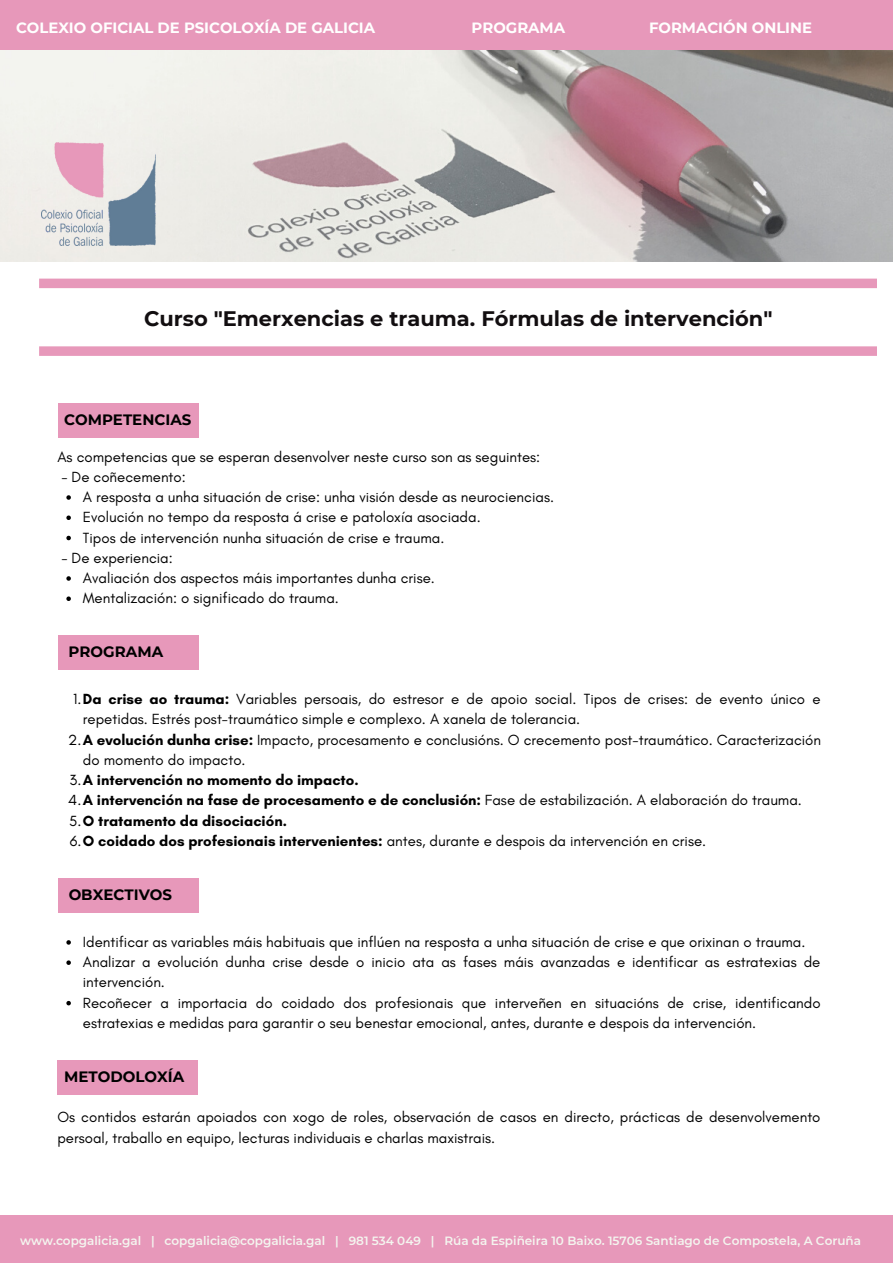
<style>
.page{position:relative;width:893px;height:1264px;background:#fff}
.page>*{position:absolute;margin:0;border:0;box-sizing:border-box;transform-origin:0 0}
.t1{font:700 21px "Montserrat";color:#120e10}
.t2{font:15px/20.2px "Glacial Indifference";color:#000}
.t3{font:700 15px "Glacial Indifference";color:#000}
.t4{font:700 15px "Montserrat";color:#000}
.t5{font:700 14.85px "Montserrat";color:#fff}
.t6{font:600 12px "Montserrat";color:#f4f5ef}
.s1{font-weight:700}
.s2{font-weight:400}
</style>
<div class="page">
<img style="left:0;top:50px;width:892px;height:212px">
<svg style="left:39px;top:346px;width:838px;height:10px;background:#e89cbd"></svg>
<svg style="left:39px;top:278px;width:838px;height:10px;background:#e89ebe"></svg>
<div style="left:0;top:0;width:892px;height:50px;background:#e798ba"></div>
<div style="left:0;top:1215px;width:892px;height:47px;background:#e798ba"></div>
<img style="left:41px;top:142px;width:115px;height:104px">
<svg style="left:66px;top:940px;width:5px;height:4px"></svg>
<svg style="left:66px;top:960px;width:5px;height:4px"></svg>
<svg style="left:66px;top:1000px;width:5px;height:5px"></svg>
<div style="left:59px;top:403px;width:140px;height:34px;background:#e798ba"></div>
<div style="left:59px;top:877px;width:140px;height:35px;background:#e798ba"></div>
<div style="left:57px;top:1060px;width:141px;height:34px;background:#e798ba"></div>
<div style="left:59px;top:635px;width:140px;height:34px;background:#e798ba"></div>
<svg style="left:66px;top:495px;width:5px;height:5px"></svg>
<svg style="left:66px;top:515px;width:5px;height:5px"></svg>
<svg style="left:66px;top:535px;width:5px;height:5px"></svg>
<svg style="left:66px;top:576px;width:5px;height:4px"></svg>
<svg style="left:66px;top:596px;width:5px;height:5px"></svg>
<p class="t5" style="left:16px;top:18px;width:360px">COLEXIO OFICIAL DE PSICOLOXÍA DE GALICIA</p>
<p class="t5" style="left:471px;top:18px;width:95px">PROGRAMA</p>
<p class="t5" style="left:649px;top:18px;width:164px">FORMACIÓN ONLINE</p>
<h1 class="t1" style="left:144px;top:305px;width:630px">Curso "Emerxencias e trauma. Fórmulas de intervención"</h1>
<p class="t4" style="left:64px;top:411px;width:129px">COMPETENCIAS</p>
<p class="t2" style="left:57px;top:446px;width:484px">As competencias que se esperan desenvolver neste curso son as seguintes:</p>
<p class="t2" style="left:61px;top:466px;width:126px">- De coñecemento:</p>
<p class="t2" style="left:83px;top:486px;width:472px">A resposta a unha situación de crise: unha visión desde as neurociencias.<br>Evolución no tempo da resposta á crise e patoloxía asociada.<br>Tipos de intervención nunha situación de crise e trauma.</p>
<p class="t2" style="left:83px;top:567px;width:353px">Avaliación dos aspectos máis importantes dunha crise.<br>Mentalización: o significado do trauma.</p>
<p class="t2" style="left:61px;top:547px;width:113px">- De experiencia:</p>
<p class="t4" style="left:69px;top:643px;width:96px">PROGRAMA</p>
<p class="t2" style="left:73px;top:688px;width:749px">1.<span class="s1">Da crise ao trauma:</span> Variables persoais, do estresor e de apoio social. Tipos de crises: de evento único e</p>
<p class="t2" style="left:83px;top:709px;width:499px">repetidas. Estrés post-traumático simple e complexo. A xanela de tolerancia.</p>
<p class="t2" style="left:68px;top:729px;width:754px">2.<span class="s1">A evolución dunha crise:</span> Impacto, procesamento e conclusións. O crecemento post-traumático. Caracterización</p>
<p class="t2" style="left:83px;top:749px;width:164px">do momento do impacto.</p>
<p class="t3" style="left:70px;top:770px;width:290px"><span class="s2">3.</span>A intervención no momento do impacto.</p>
<p class="t3" style="left:68px;top:791px;width:735px"><span class="s2">4.</span>A intervención na fase de procesamento e de conclusión: <span class="s2">Fase de estabilización. A elaboración do trauma.</span></p>
<p class="t3" style="left:69px;top:811px;width:219px"><span class="s2">5.</span>O tratamento da disociación.</p>
<p class="t2" style="left:70px;top:830px;width:638px">6.<span class="s1">O coidado dos profesionais intervenientes:</span> antes, durante e despois da intervención en crise.</p>
<p class="t4" style="left:69px;top:885px;width:105px">OBXECTIVOS</p>
<p class="t2" style="left:83px;top:931px;width:739px">Identificar as variables máis habituais que inflúen na resposta a unha situación de crise e que orixinan o trauma.<br>Analizar a evolución dunha crise desde o inicio ata as fases máis avanzadas e identificar as estratexias de intervención.<br>Recoñecer a importacia do coidado dos profesionais que interveñen en situacións de crise, identificando estratexias e medidas para garantir o seu benestar emocional, antes, durante e despois da intervención.</p>
<p class="t4" style="left:64px;top:1067px;width:122px">METODOLOXÍA</p>
<p class="t2" style="left:57px;top:1106px;width:764px">Os contidos estarán apoiados con xogo de roles, observación de casos en directo, prácticas de desenvolvemento persoal, traballo en equipo, lecturas individuais e charlas maxistrais.</p>
<p class="t6" style="left:20px;top:1232px;width:842px">www.copgalicia.gal | copgalicia@copgalicia.gal | 981 534 049 | Rúa da Espiñeira 10 Baixo. 15706 Santiago de Compostela, A Coruña</p>
</div>
